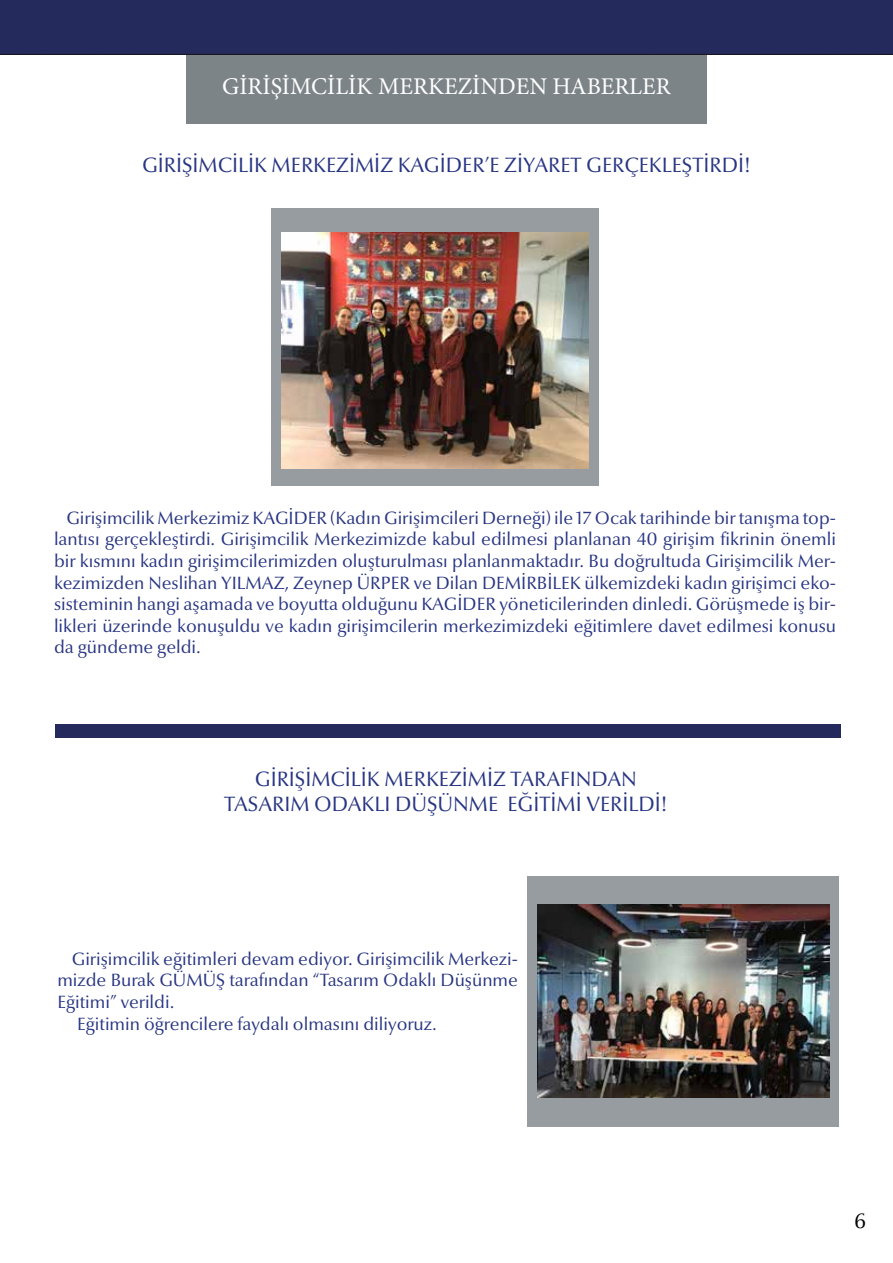
<style>
.page{position:relative;width:893px;height:1263px;background:#fff}
.page>*{position:absolute;margin:0;border:0;box-sizing:border-box;transform-origin:0 0}
.t1{font:24px "Minion Pro";color:#fff}
.t2{font:21px/25.2px "Optima Nova";color:#283583;text-align:center}
.t3{font:21px "Optima Nova";color:#000}
.t4{font:18px/21.6px "Optima Nova";color:#283583;text-align:justify}
</style>
<div class="page">
<div style="left:0;top:0;width:893px;height:54px;background:#252a5c"></div>
<div style="left:186px;top:55px;width:521px;height:68px;background:#7d8487"></div>
<div style="left:272px;top:208px;width:327px;height:278px;background:#969c9f"></div>
<img style="left:282px;top:232px;width:307px;height:236px">
<div style="left:55px;top:725px;width:786px;height:12px;background:#252a5c"></div>
<div style="left:527px;top:876px;width:312px;height:250px;background:#969c9f"></div>
<img style="left:538px;top:904px;width:292px;height:194px">
<h1 class="t1" style="left:222px;top:70px;width:450px">GİRİŞİMCİLİK MERKEZİNDEN HABERLER</h1>
<p class="t2" style="left:142px;top:153px;width:610px">GİRİŞİMCİLİK MERKEZİMİZ KAGİDER’E ZİYARET GERÇEKLEŞTİRDİ!</p>
<p class="t4" style="left:54px;top:507px;width:784px;text-indent:12px">Girişimcilik Merkezimiz KAGİDER (Kadın Girişimcileri Derneği) ile 17 Ocak tarihinde bir tanışma top&shy;lantısı gerçekleştirdi. Girişimcilik Merkezimizde kabul edilmesi planlanan 40 girişim fikrinin önemli bir kısmını kadın girişimcilerimizden oluşturulması planlanmaktadır. Bu doğrultuda Girişimcilik Mer&shy;kezimizden Neslihan YILMAZ, Zeynep ÜRPER ve Dilan DEMİRBİLEK ülkemizdeki kadın girişimci eko&shy;sisteminin hangi aşamada ve boyutta olduğunu KAGİDER yöneticilerinden dinledi. Görüşmede iş bir&shy;likleri üzerinde konuşuldu ve kadın girişimcilerin merkezimizdeki eğitimlere davet edilmesi konusu da gündeme geldi.</p>
<p class="t2" style="left:224px;top:767px;width:445px">GİRİŞİMCİLİK MERKEZİMİZ TARAFINDAN<br>TASARIM ODAKLI DÜŞÜNME EĞİTİMİ VERİLDİ!</p>
<p class="t4" style="left:72px;top:948px;width:448px">Girişimcilik eğitimleri devam ediyor. Girişimcilik Merkezi-</p>
<p class="t4" style="left:57px;top:970px;width:462px">mizde Burak GÜMÜŞ tarafından “Tasarım Odaklı Düşünme</p>
<p class="t4" style="left:57px;top:991px;width:118px">Eğitimi” verildi.</p>
<p class="t4" style="left:77px;top:1013px;width:361px">Eğitimin öğrencilere faydalı olmasını diliyoruz.</p>
<p class="t3" style="left:854px;top:1209px;width:14px">6</p>
</div>
